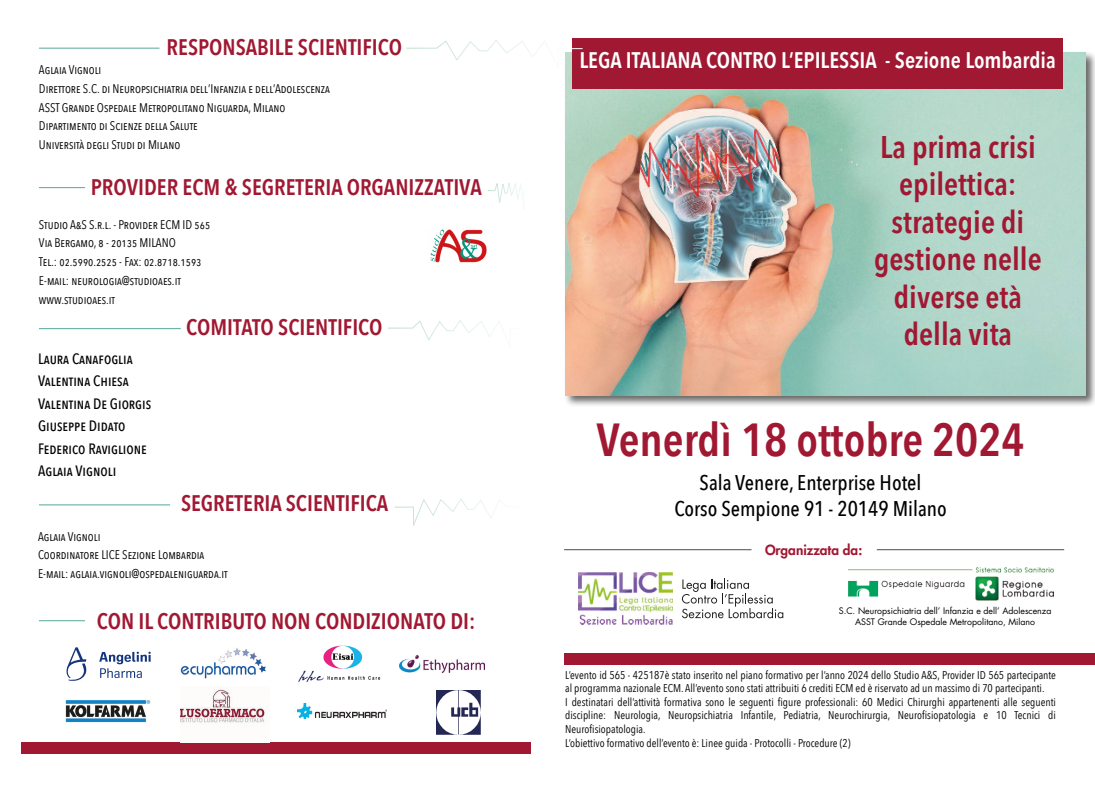
<style>
.page{position:relative;width:1095px;height:787px;background:#fff}
.page>*{position:absolute;margin:0;border:0;box-sizing:border-box;transform-origin:0 0}
.Normale{font:600 46.25px "Avenir Next Condensed";color:#a11832}
.Normale-2{font:600 31.25px/37.5px "Avenir Next Condensed";color:#a11832;text-align:center}
.Normale-3{font:600 22.5px "Avenir Next Condensed";color:#a11832}
.Normale-4{font:600 22.5px "Avenir Next Condensed";color:#fff}
.Normale-5{font:500 21.25px "Avenir Next Condensed";color:#020203}
.comitato{font:500 15px "Avenir Next Condensed";color:#020203}
.t1{font:800 13.62px "Futura Std";color:#a11832}
.comitato-2{font:12.5px "Avenir Next Condensed";color:#020304}
.Normale-6{font:11.25px/13.5px "Avenir Next Condensed";color:#020203}
.Normale-7{font:8.75px "Futura Std";color:#020203}
</style>
<div class="page">
<div style="left:563px;top:51px;width:532px;height:356px;background:#1d1d1b;opacity:.67"></div>
<img style="left:565px;top:53px;width:520px;height:342px">
<div style="left:572px;top:38px;width:491px;height:51px;background:#a11832"></div>
<img style="left:430px;top:229px;width:57px;height:34px">
<div style="left:21px;top:742px;width:510px;height:12px;background:#a11832"></div>
<div style="left:565px;top:653px;width:530px;height:11px;background:#a11832"></div>
<img style="left:180px;top:648px;width:86px;height:31px">
<img style="left:437px;top:690px;width:43px;height:44px">
<img style="left:181px;top:688px;width:85px;height:35px">
<img style="left:297px;top:703px;width:89px;height:15px">
<img style="left:298px;top:645px;width:83px;height:37px">
<img style="left:65px;top:700px;width:86px;height:23px">
<hr style="left:564px;top:549px;width:187px;height:1px;background:#534a44">
<hr style="left:877px;top:549px;width:187px;height:1px;background:#534a44">
<svg style="left:682px;top:578px;width:101px;height:40px"></svg>
<img style="left:848px;top:567px;width:206px;height:34px">
<img style="left:579px;top:572px;width:94px;height:52px">
<hr style="left:39px;top:48px;width:120px;height:1px;background:#56a69c">
<hr style="left:39px;top:187px;width:46px;height:1px;background:#56a69c">
<hr style="left:39px;top:328px;width:142px;height:1px;background:#56a69c">
<hr style="left:39px;top:504px;width:131px;height:1px;background:#56a69c">
<hr style="left:39px;top:620px;width:46px;height:1px;background:#56a69c">
<svg style="left:406px;top:40px;width:177px;height:29px"></svg>
<svg style="left:388px;top:320px;width:114px;height:21px"></svg>
<svg style="left:487px;top:183px;width:35px;height:20px"></svg>
<svg style="left:395px;top:499px;width:105px;height:27px"></svg>
<img style="left:399px;top:655px;width:85px;height:17px">
<svg style="left:66px;top:647px;width:20px;height:34px"></svg>
<svg style="left:99px;top:651px;width:52px;height:27px"></svg>
<p class="Normale-3" style="left:167px;top:28px;width:237px">RESPONSABILE SCIENTIFICO</p>
<p class="comitato-2" style="left:39px;top:59px;width:64px">Aglaia Vignoli</p>
<p class="comitato-2" style="left:39px;top:78px;width:292px">Direttore S.C. di Neuropsichiatria dell’Infanzia e dell’Adolescenza</p>
<p class="comitato-2" style="left:39px;top:96px;width:248px">ASST Grande Ospedale Metropolitano Niguarda, Milano</p>
<p class="comitato-2" style="left:39px;top:115px;width:160px">Dipartimento di Scienze della Salute</p>
<p class="comitato-2" style="left:39px;top:134px;width:143px">Università degli Studi di Milano</p>
<p class="Normale-3" style="left:91px;top:167px;width:392px">PROVIDER ECM &amp; SEGRETERIA ORGANIZZATIVA</p>
<p class="comitato-2" style="left:39px;top:213px;width:173px">Studio A&amp;S S.r.l. - Provider ECM ID 565</p>
<p class="comitato-2" style="left:39px;top:232px;width:138px">Via Bergamo, 8 - 20135 MILANO</p>
<p class="comitato-2" style="left:39px;top:251px;width:164px">Tel.: 02.5990.2525 - Fax: 02.8718.1593</p>
<p class="comitato-2" style="left:39px;top:270px;width:143px">E-mail: neurologia@studioaes.it</p>
<p class="comitato-2" style="left:39px;top:288px;width:77px">www.studioaes.it</p>
<p class="Normale-3" style="left:186px;top:307px;width:198px">COMITATO SCIENTIFICO</p>
<p class="comitato" style="left:38px;top:349px;width:96px">Laura Canafoglia</p>
<p class="comitato" style="left:38px;top:372px;width:92px">Valentina Chiesa</p>
<p class="comitato" style="left:38px;top:394px;width:115px">Valentina De Giorgis</p>
<p class="comitato" style="left:38px;top:417px;width:89px">Giuseppe Didato</p>
<p class="comitato" style="left:38px;top:439px;width:110px">Federico Raviglione</p>
<p class="comitato" style="left:38px;top:462px;width:80px">Aglaia Vignoli</p>
<p class="Normale-3" style="left:181px;top:483px;width:209px">SEGRETERIA SCIENTIFICA</p>
<p class="comitato-2" style="left:38px;top:525px;width:64px">Aglaia Vignoli</p>
<p class="comitato-2" style="left:38px;top:544px;width:168px">Coordinatore LICE Sezione Lombardia</p>
<p class="comitato-2" style="left:38px;top:563px;width:191px">E-mail: aglaia.vignoli@ospedaleniguarda.it</p>
<p class="Normale-3" style="left:97px;top:601px;width:380px">CON IL CONTRIBUTO NON CONDIZIONATO DI:</p>
<p class="Normale-4" style="left:579px;top:41px;width:478px">LEGA ITALIANA CONTRO L’EPILESSIA - Sezione Lombardia</p>
<p class="Normale-2" style="left:874px;top:127px;width:169px">La prima crisi epilettica: strategie di gestione nelle diverse età</p>
<p class="Normale-2" style="left:904px;top:314px;width:110px">della vita</p>
<p class="Normale" style="left:596px;top:400px;width:430px">Venerdì 18 ottobre 2024</p>
<p class="Normale-5" style="left:700px;top:470px;width:223px">Sala Venere, Enterprise Hotel</p>
<p class="Normale-5" style="left:674px;top:495px;width:274px">Corso Sempione 91 - 20149 Milano</p>
<p class="t1" style="left:765px;top:541px;width:99px">Organizzata da:</p>
<p class="Normale-7" style="left:839px;top:605px;width:214px">S.C. Neuropsichiatria dell’ Infanzia e dell’ Adolescenza</p>
<p class="Normale-7" style="left:855px;top:616px;width:182px">ASST Grande Ospedale Metropolitano, Milano</p>
<p class="Normale-6" style="left:565px;top:667px;width:492px">L’evento id 565 - 425187è stato inserito nel piano formativo per l’anno 2024 dello Studio A&amp;S, Provider ID 565 partecipante al programma nazionale ECM. All’evento sono stati attribuiti 6 crediti ECM ed è riservato ad un massimo di 70 partecipanti.</p>
<p class="Normale-6" style="left:565px;top:694px;width:492px;text-align:justify">I destinatari dell’attività formativa sono le seguenti figure professionali: 60 Medici Chirurghi appartenenti alle seguenti discipline: Neurologia, Neuropsichiatria Infantile, Pediatria, Neurochirurgia, Neurofisiopatologia e 10 Tecnici di Neurofisiopatologia.</p>
<p class="Normale-6" style="left:565px;top:735px;width:287px">L’obiettivo formativo dell’evento è: Linee guida - Protocolli - Procedure (2)</p>
</div>
